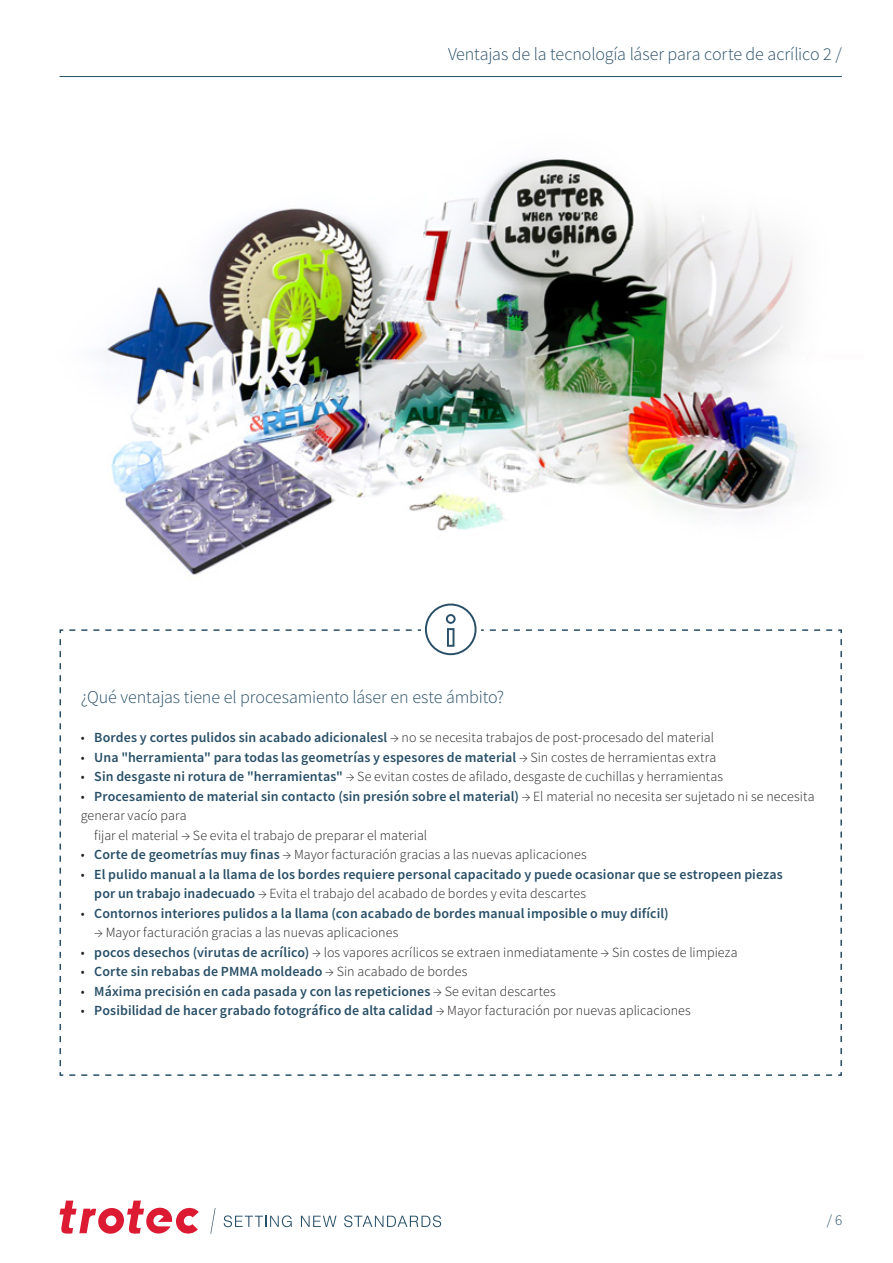
<style>
.page{position:relative;width:893px;height:1263px;background:#fff}
.page>*{position:absolute;margin:0;border:0;box-sizing:border-box;transform-origin:0 0}
.t1{font:300 18px "Source Sans Pro";letter-spacing:-.005em;color:#284f67}
.t2{font:300 15px "Source Sans Pro";color:#284f67}
.t3{font:600 13.95px/19.5px "Source Sans Pro";letter-spacing:.01em;color:#284f67}
.t4{font:300 13.95px "Source Sans Pro";letter-spacing:.005em;color:#231f20}
.s1{font-weight:600;color:#284f67}
.s2{font-weight:300;color:#231f20}
</style>
<div class="page">
<img style="left:104px;top:158px;width:704px;height:417px">
<svg style="left:60px;top:603px;width:782px;height:473px"></svg>
<svg style="left:210px;top:1208px;width:5px;height:26px"></svg>
<svg style="left:224px;top:1215px;width:68px;height:12px"></svg>
<svg style="left:301px;top:1216px;width:35px;height:11px"></svg>
<svg style="left:344px;top:1215px;width:97px;height:12px"></svg>
<svg style="left:60px;top:1200px;width:139px;height:34px"></svg>
<hr style="left:60px;top:76px;width:782px;height:1px;background:#284f67">
<p class="t1" style="left:448px;top:43px;width:395px">Ventajas de la tecnología láser para corte de acrílico 2 /</p>
<p class="t1" style="left:81px;top:686px;width:425px">¿Qué ventajas tiene el procesamiento láser en este ámbito?</p>
<p class="t4" style="left:81px;top:729px;width:635px">• <span class="s1">Bordes y cortes pulidos sin acabado adicionalesl</span> → no se necesita trabajos de post-procesado del material</p>
<p class="t3" style="left:81px;top:747px;width:637px"><span class="s2">•</span> Una "herramienta" para todas las geometrías y espesores de material <span class="s2">→ Sin costes de herramientas extra</span></p>
<p class="t4" style="left:81px;top:768px;width:644px">• <span class="s1">Sin desgaste ni rotura de "herramientas"</span> → Se evitan costes de afilado, desgaste de cuchillas y herramientas</p>
<p class="t3" style="left:81px;top:786px;width:735px"><span class="s2">•</span> Procesamiento de material sin contacto (sin presión sobre el material) <span class="s2">→ El material no necesita ser sujetado ni se necesita</span></p>
<p class="t4" style="left:81px;top:807px;width:107px">generar vacío para</p>
<p class="t4" style="left:94px;top:827px;width:334px">fijar el material → Se evita el trabajo de preparar el material</p>
<p class="t4" style="left:81px;top:846px;width:507px">• <span class="s1">Corte de geometrías muy finas</span> → Mayor facturación gracias a las nuevas aplicaciones</p>
<p class="t3" style="left:94px;top:864px;width:690px;text-indent:-14px"><span class="s2">•</span> El pulido manual a la llama de los bordes requiere personal capacitado y puede ocasionar que se estropeen piezas por un trabajo inadecuado <span class="s2">→ Evita el trabajo del acabado de bordes y evita descartes</span></p>
<p class="t3" style="left:81px;top:903px;width:589px"><span class="s2">•</span> Contornos interiores pulidos a la llama (con acabado de bordes manual imposible o muy difícil)</p>
<p class="t4" style="left:94px;top:924px;width:306px">→ Mayor facturación gracias a las nuevas aplicaciones</p>
<p class="t4" style="left:81px;top:944px;width:658px">• <span class="s1">pocos desechos (virutas de acrílico)</span> → los vapores acrílicos se extraen inmediatamente → Sin costes de limpieza</p>
<p class="t3" style="left:81px;top:962px;width:388px"><span class="s2">•</span> Corte sin rebabas de PMMA moldeado <span class="s2">→ Sin acabado de bordes</span></p>
<p class="t3" style="left:81px;top:981px;width:476px"><span class="s2">•</span> Máxima precisión en cada pasada y con las repeticiones <span class="s2">→ Se evitan descartes</span></p>
<p class="t3" style="left:81px;top:1001px;width:611px"><span class="s2">•</span> Posibilidad de hacer grabado fotográfico de alta calidad <span class="s2">→ Mayor facturación por nuevas aplicaciones</span></p>
<p class="t2" style="left:827px;top:1211px;width:17px">/ 6</p>
</div>
